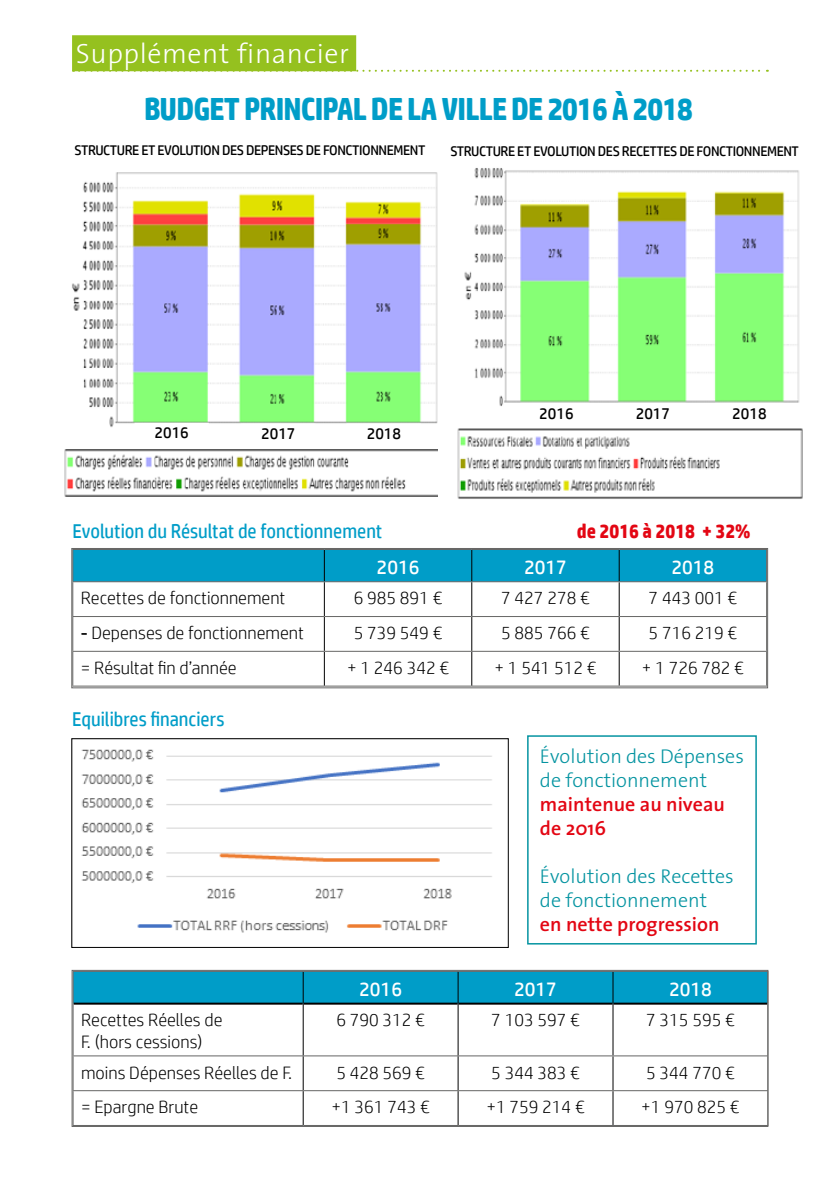
<style>
.page{position:relative;width:840px;height:1191px;background:#fff}
.page>*{position:absolute;margin:0;border:0;box-sizing:border-box;transform-origin:0 0}
.t1{font:700 32px "HP Simplified";letter-spacing:-.03em;color:#009dc8;scale:.92 1}
.t2{font:300 28px "The Sans";letter-spacing:.02em;color:#fff}
.t3{font:300 20px/24px "The Sans";color:#0594a1}
.t4{font:20px "HP Simplified";color:#009dc8;scale:.92 1}
.t5{font:600 20px/24px "The Sans";color:#e30613}
.t6{font:20px "HP Simplified";color:#fff}
.t7{font:700 20px "HP Simplified";color:#e30613;scale:.92 1}
.t8{font:300 18px/21.6px "HP Simplified";color:#000}
.t9{font:16px "HP Simplified";color:#000}
.t10{font:14px "HP Simplified";letter-spacing:-.03em;color:#000}
.s1{font-weight:400}
</style>
<div class="page">
<svg style="left:73px;top:70px;width:694px;height:2px"></svg>
<div style="left:72px;top:35px;width:284px;height:36px;background:#95c11f"></div>
<div style="left:73px;top:550px;width:692px;height:31px;background:#009dc8"></div>
<hr style="left:72px;top:581px;width:252px;height:1px;background:#666665">
<hr style="left:72px;top:616px;width:252px;height:1px;background:#666665">
<hr style="left:72px;top:651px;width:252px;height:1px;background:#666665">
<hr style="left:72px;top:685px;width:252px;height:1px;background:#666665">
<hr style="left:324px;top:581px;width:147px;height:1px;background:#666665">
<hr style="left:324px;top:616px;width:147px;height:1px;background:#666665">
<hr style="left:324px;top:651px;width:147px;height:1px;background:#666665">
<hr style="left:324px;top:685px;width:147px;height:1px;background:#666665">
<hr style="left:324px;top:550px;width:1px;height:31px;background:#000">
<hr style="left:618px;top:550px;width:1px;height:31px;background:#000">
<hr style="left:324px;top:582px;width:1px;height:34px;background:#000">
<hr style="left:618px;top:582px;width:1px;height:34px;background:#000">
<hr style="left:324px;top:617px;width:1px;height:34px;background:#000">
<hr style="left:618px;top:617px;width:1px;height:34px;background:#000">
<hr style="left:324px;top:652px;width:1px;height:33px;background:#000">
<hr style="left:618px;top:652px;width:1px;height:33px;background:#000">
<hr style="left:471px;top:581px;width:148px;height:1px;background:#666665">
<hr style="left:619px;top:581px;width:147px;height:1px;background:#666665">
<hr style="left:471px;top:616px;width:148px;height:1px;background:#666665">
<hr style="left:619px;top:616px;width:147px;height:1px;background:#666665">
<hr style="left:471px;top:651px;width:148px;height:1px;background:#666665">
<hr style="left:619px;top:651px;width:147px;height:1px;background:#666665">
<hr style="left:471px;top:685px;width:148px;height:1px;background:#666665">
<hr style="left:619px;top:685px;width:147px;height:1px;background:#666665">
<hr style="left:471px;top:550px;width:1px;height:31px;background:#000">
<hr style="left:471px;top:582px;width:1px;height:34px;background:#000">
<hr style="left:471px;top:617px;width:1px;height:34px;background:#000">
<hr style="left:471px;top:652px;width:1px;height:33px;background:#000">
<div style="left:71px;top:548px;width:696px;height:140px;border:1px solid #666665"></div>
<img style="left:64px;top:172px;width:373px;height:325px">
<div style="left:74px;top:972px;width:692px;height:30px;background:#009dc8"></div>
<hr style="left:74px;top:1002px;width:228px;height:2px;background:#000">
<hr style="left:303px;top:1002px;width:154px;height:2px;background:#000">
<hr style="left:458px;top:1002px;width:154px;height:2px;background:#000">
<hr style="left:613px;top:1002px;width:154px;height:2px;background:#000">
<hr style="left:72px;top:1055px;width:231px;height:1px;background:#666665">
<hr style="left:72px;top:1090px;width:231px;height:1px;background:#666665">
<hr style="left:303px;top:1055px;width:155px;height:1px;background:#666665">
<hr style="left:303px;top:1090px;width:155px;height:1px;background:#666665">
<hr style="left:302px;top:972px;width:1px;height:31px;background:#000">
<hr style="left:612px;top:972px;width:1px;height:31px;background:#000">
<hr style="left:302px;top:1003px;width:1px;height:52px;background:#000">
<hr style="left:612px;top:1003px;width:1px;height:52px;background:#000">
<hr style="left:302px;top:1056px;width:1px;height:34px;background:#000">
<hr style="left:612px;top:1056px;width:1px;height:34px;background:#000">
<hr style="left:302px;top:1091px;width:1px;height:34px;background:#000">
<hr style="left:612px;top:1091px;width:1px;height:34px;background:#000">
<hr style="left:458px;top:1055px;width:154px;height:1px;background:#666665">
<hr style="left:612px;top:1055px;width:156px;height:1px;background:#666665">
<hr style="left:458px;top:1090px;width:154px;height:1px;background:#666665">
<hr style="left:612px;top:1090px;width:156px;height:1px;background:#666665">
<hr style="left:457px;top:972px;width:1px;height:31px;background:#000">
<hr style="left:457px;top:1003px;width:1px;height:52px;background:#000">
<hr style="left:457px;top:1056px;width:1px;height:34px;background:#000">
<hr style="left:457px;top:1091px;width:1px;height:34px;background:#000">
<div style="left:72px;top:970px;width:696px;height:157px;border:1px solid #666665"></div>
<img style="left:81px;top:749px;width:411px;height:184px">
<div style="left:71px;top:738px;width:437px;height:210px;border:1px solid #000"></div>
<div style="left:527px;top:735px;width:229px;height:209px;border:2px solid #0594a1"></div>
<img style="left:457px;top:168px;width:344px;height:331px">
<div style="left:135px;top:424px;width:73px;height:18px;background:#fff"></div>
<div style="left:242px;top:424px;width:72px;height:19px;background:#fff"></div>
<div style="left:241px;top:423px;width:74px;height:21px;border:2px solid #fff"></div>
<div style="left:347px;top:424px;width:73px;height:19px;background:#fff"></div>
<div style="left:346px;top:423px;width:75px;height:21px;border:2px solid #fff"></div>
<div style="left:520px;top:405px;width:72px;height:18px;background:#fff"></div>
<div style="left:616px;top:405px;width:72px;height:18px;background:#fff"></div>
<div style="left:712px;top:405px;width:73px;height:18px;background:#fff"></div>
<h2 class="t2" style="left:76px;top:31px;width:274px">Supplément financier</h2>
<h1 class="t1" style="left:144px;top:90px;width:598px">BUDGET PRINCIPAL DE LA VILLE DE 2016 À 2018</h1>
<p class="t10" style="left:74px;top:143px;width:352px">STRUCTURE ET EVOLUTION DES DEPENSES DE FONCTIONNEMENT</p>
<p class="t10" style="left:450px;top:143px;width:350px">STRUCTURE ET EVOLUTION DES RECETTES DE FONCTIONNEMENT</p>
<p class="t9" style="left:154px;top:423px;width:36px">2016</p>
<p class="t9" style="left:261px;top:424px;width:36px">2017</p>
<p class="t9" style="left:366px;top:424px;width:36px">2018</p>
<p class="t9" style="left:539px;top:404px;width:36px">2016</p>
<p class="t9" style="left:635px;top:404px;width:36px">2017</p>
<p class="t9" style="left:731px;top:404px;width:36px">2018</p>
<p class="t4" style="left:72px;top:519px;width:338px">Evolution du Résultat de fonctionnement</p>
<p class="t7" style="left:576px;top:519px;width:190px">de 2016 à 2018 + 32%</p>
<p class="t6" style="left:376px;top:555px;width:44px">2016</p>
<p class="t6" style="left:523px;top:555px;width:44px">2017</p>
<p class="t6" style="left:671px;top:555px;width:44px">2018</p>
<p class="t8" style="left:81px;top:587px;width:206px">Recettes de fonctionnement</p>
<p class="t8" style="left:353px;top:587px;width:90px">6 985 891 €</p>
<p class="t8" style="left:501px;top:587px;width:90px">7 427 278 €</p>
<p class="t8" style="left:648px;top:587px;width:90px">7 443 001 €</p>
<p class="t8" style="left:81px;top:622px;width:224px"><span class="s1">-</span> Depenses de fonctionnement</p>
<p class="t8" style="left:353px;top:622px;width:90px">5 739 549 €</p>
<p class="t8" style="left:501px;top:622px;width:90px">5 885 766 €</p>
<p class="t8" style="left:648px;top:622px;width:90px">5 716 219 €</p>
<p class="t8" style="left:81px;top:656px;width:157px">= Résultat fin d’année</p>
<p class="t8" style="left:347px;top:656px;width:103px">+ 1 246 342 €</p>
<p class="t8" style="left:494px;top:656px;width:103px">+ 1 541 512 €</p>
<p class="t8" style="left:641px;top:656px;width:103px">+ 1 726 782 €</p>
<p class="t4" style="left:72px;top:707px;width:167px">Equilibres financiers</p>
<p class="t3" style="left:539px;top:743px;width:205px">Évolution des Dépenses de fonctionnement</p>
<p class="t5" style="left:539px;top:792px;width:186px">maintenue au niveau de 2016</p>
<p class="t3" style="left:539px;top:863px;width:195px">Évolution des Recettes de fonctionnement</p>
<p class="t5" style="left:539px;top:912px;width:181px">en nette progression</p>
<p class="t6" style="left:359px;top:977px;width:44px">2016</p>
<p class="t6" style="left:514px;top:977px;width:44px">2017</p>
<p class="t6" style="left:668px;top:977px;width:44px">2018</p>
<p class="t8" style="left:81px;top:1009px;width:143px">Recettes Réelles de<br>F. (hors cessions)</p>
<p class="t8" style="left:336px;top:1009px;width:90px">6 790 312 €</p>
<p class="t8" style="left:491px;top:1009px;width:90px">7 103 597 €</p>
<p class="t8" style="left:645px;top:1009px;width:90px">7 315 595 €</p>
<p class="t8" style="left:81px;top:1061px;width:212px">moins Dépenses Réelles de F.</p>
<p class="t8" style="left:336px;top:1061px;width:90px">5 428 569 €</p>
<p class="t8" style="left:491px;top:1061px;width:90px">5 344 383 €</p>
<p class="t8" style="left:645px;top:1061px;width:90px">5 344 770 €</p>
<p class="t8" style="left:81px;top:1096px;width:119px">= Epargne Brute</p>
<p class="t8" style="left:331px;top:1096px;width:100px">+1 361 743 €</p>
<p class="t8" style="left:486px;top:1096px;width:100px">+1 759 214 €</p>
<p class="t8" style="left:641px;top:1096px;width:100px">+1 970 825 €</p>
</div>
